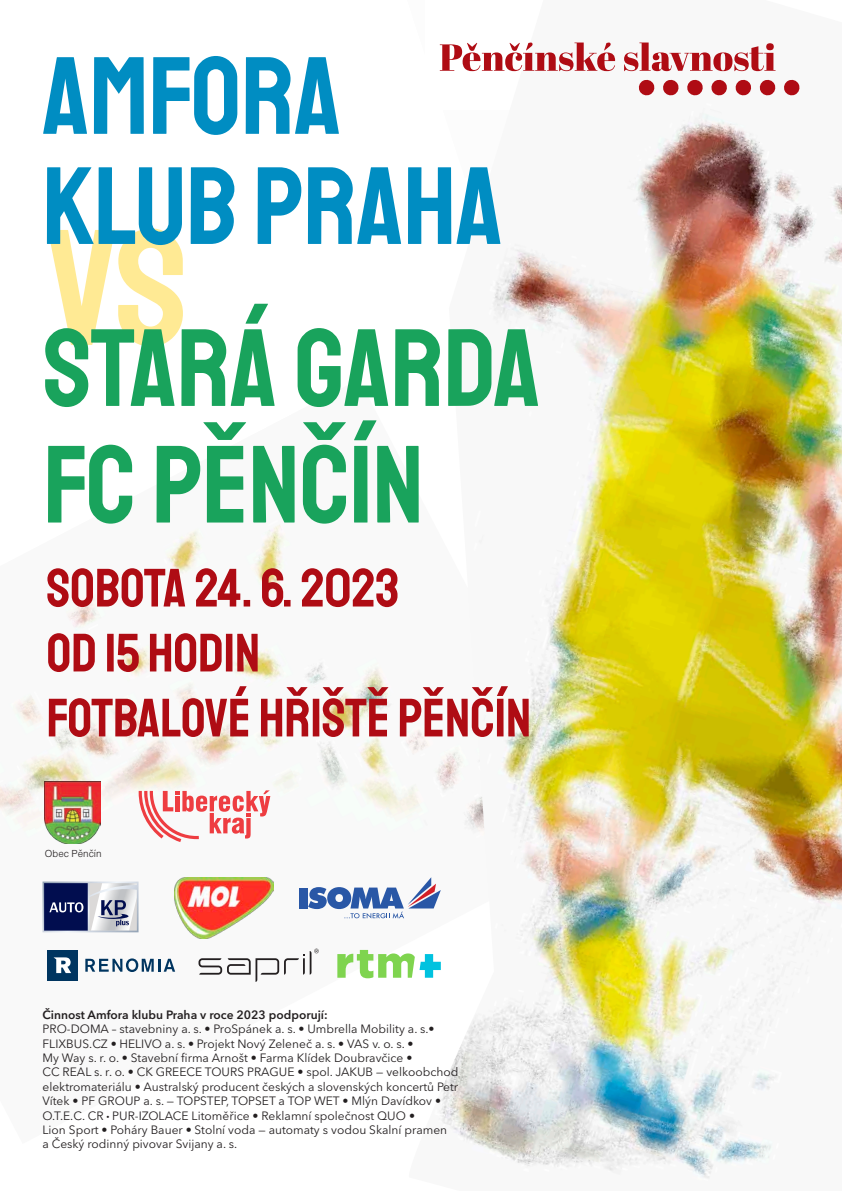
<style>
.page{position:relative;width:842px;height:1191px;background:#fff}
.page>*{position:absolute;margin:0;border:0;box-sizing:border-box;transform-origin:0 0}
.t1{font:110.1px/116.6px "Staatliches";color:#19a35c}
.t2{font:110.1px/110.1px "Staatliches";color:#008dc2}
.t3{font:54.1px/64.9px "Staatliches";color:#af0c14}
.t4{font:12px/14.4px "Avenir Next LT Pro";color:#231f20}
.t5{font:600 12px "Avenir Next LT Pro";color:#231f20}
.t6{font:10.6px "Nimbus Sans DOT Ligh";color:#231f20}
.s1{font-family:"Myriad Pro";font-weight:300}
</style>
<div class="page">
<img style="left:0;top:524px;width:400px;height:457px">
<img style="left:400px;top:42px;width:442px;height:1137px">
<svg style="left:440px;top:42px;width:175px;height:29px"></svg>
<svg style="left:624px;top:43px;width:151px;height:28px"></svg>
<svg style="left:638px;top:79px;width:17px;height:17px"></svg>
<svg style="left:662px;top:79px;width:18px;height:17px"></svg>
<svg style="left:686px;top:79px;width:18px;height:17px"></svg>
<svg style="left:710px;top:79px;width:18px;height:17px"></svg>
<svg style="left:734px;top:79px;width:18px;height:17px"></svg>
<svg style="left:759px;top:79px;width:17px;height:17px"></svg>
<svg style="left:783px;top:79px;width:17px;height:17px"></svg>
<img style="left:45px;top:781px;width:55px;height:62px">
<svg style="left:139px;top:790px;width:131px;height:52px"></svg>
<svg style="left:43px;top:881px;width:96px;height:51px;background:#79809f"></svg>
<img style="left:174px;top:877px;width:100px;height:61px">
<div style="left:48px;top:950px;width:30px;height:30px;background:#003560"></div>
<svg style="left:54px;top:957px;width:17px;height:16px"></svg>
<svg style="left:85px;top:958px;width:90px;height:14px"></svg>
<svg style="left:198px;top:948px;width:121px;height:34px"></svg>
<div style="left:299px;top:887px;width:8px;height:21px;background:#2957a6"></div>
<svg style="left:308px;top:877px;width:133px;height:41px"></svg>
<svg style="left:337px;top:950px;width:104px;height:28px"></svg>
<h1 class="t2" style="left:43px;top:40px;width:462px">AMFORA<br>KLUB PRAHA</h1>
<h1 class="t1" style="left:44px;top:309px;width:498px"><sup>VS</sup>STARÁ GARDA<br>FC PĚNČÍN</h1>
<h2 class="t3" style="left:47px;top:555px;width:486px">SOBOTA 24. 6. 2023<br>OD 15 HODIN<br>FOTBALOVÉ HŘIŠTĚ PĚNČÍN</h2>
<p class="t6" style="left:45px;top:848px;width:58px">Obec Pěnčín</p>
<p class="t5" style="left:43px;top:1007px;width:287px">Činnost Amfora klubu Praha v roce 2023 podporují:</p>
<p class="t4" style="left:43px;top:1021px;width:417px">PRO-DOMA – stavebniny a. s. • ProSpánek a. s. • Umbrella Mobility a. s.• FLIXBUS.CZ • HELIVO a. s. • Projekt Nový Zeleneč a. s. • VAS v. o. s. •<br>My Way s. r. o. • Stavební firma Arnošt • Farma Klídek Doubravčice •<br>CC REAL s. r. o. • CK GREECE TOURS PRAGUE • spol. JAKUB — velkoobchod elektromateriálu • Australský producent českých a slovenských koncertů Petr Vítek • PF GROUP a. s. — TOPSTEP, TOPSET a TOP WET • Mlýn Davídkov • O.T.E.C. CR <span class="s1">•</span> PUR-IZOLACE Litoměřice • Reklamní společnost QUO •<br>Lion Sport • Poháry Bauer • Stolní voda — automaty s vodou Skalní pramen<br>a Český rodinný pivovar Svijany a. s.</p>
</div>
